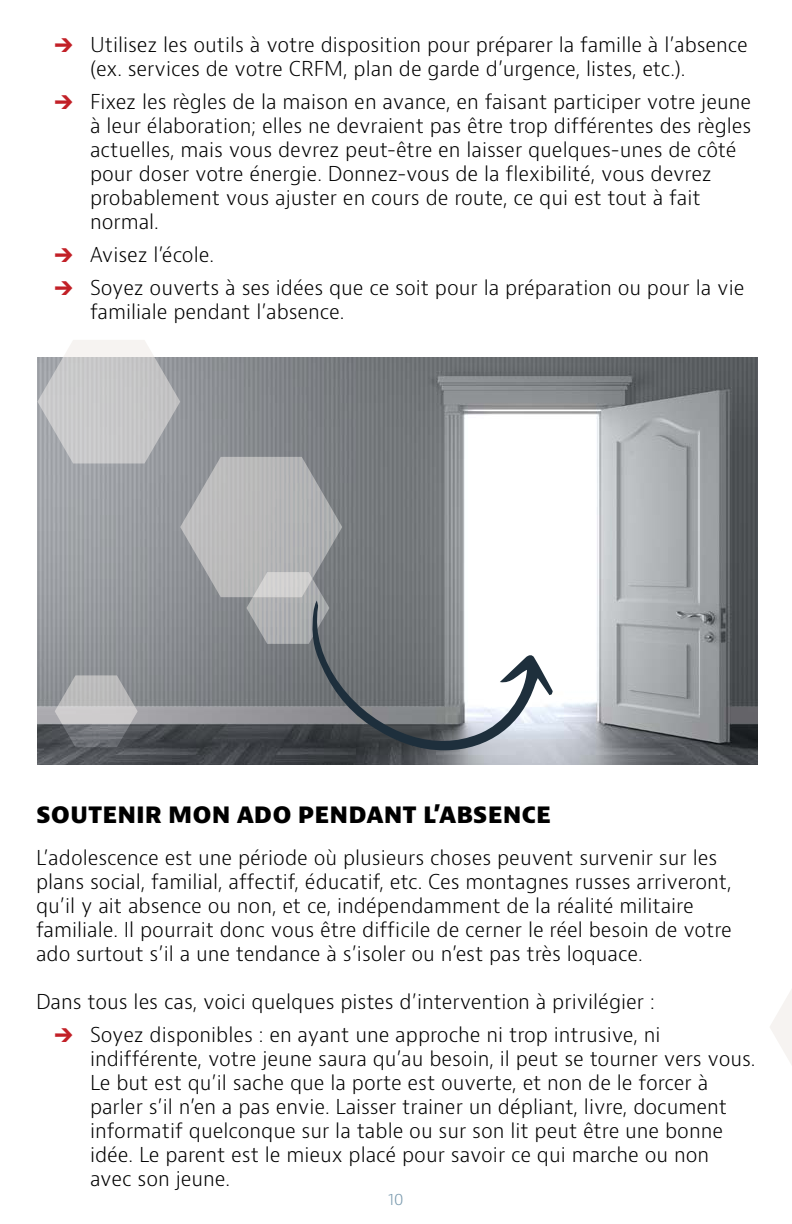
<style>
.page{position:relative;width:792px;height:1224px;background:#fff}
.page>*{position:absolute;margin:0;border:0;box-sizing:border-box;transform-origin:0 0}
.t1{font:800 24px "Bernino Sans";color:#000}
.t2{font:300 20px/24px "Bernino Sans";color:#000}
.t3{font:300 16px "Bernino Sans";color:#7b9baf}
.s1{font-weight:800;color:#c22027}
</style>
<div class="page">
<img style="left:37px;top:357px;width:720px;height:408px">
<svg style="left:770px;top:989px;width:22px;height:76px"></svg>
<svg style="left:37px;top:340px;width:516px;height:411px"></svg>
<p class="t2" style="left:90px;top:33px;width:659px;text-indent:-36px"><span class="s1">→</span> Utilisez les outils à votre disposition pour préparer la famille à l’absence (ex. services de votre CRFM, plan de garde d’urgence, listes, etc.).</p>
<p class="t2" style="left:90px;top:90px;width:663px;text-indent:-36px"><span class="s1">→</span> Fixez les règles de la maison en avance, en faisant participer votre jeune à leur élaboration; elles ne devraient pas être trop différentes des règles actuelles, mais vous devrez peut-être en laisser quelques-unes de côté pour doser votre énergie. Donnez-vous de la flexibilité, vous devrez probablement vous ajuster en cours de route, ce qui est tout à fait normal.</p>
<p class="t2" style="left:54px;top:243px;width:161px"><span class="s1">→</span> Avisez l’école.</p>
<p class="t2" style="left:90px;top:276px;width:656px;text-indent:-36px"><span class="s1">→</span> Soyez ouverts à ses idées que ce soit pour la préparation ou pour la vie familiale pendant l’absence.</p>
<p class="t1" style="left:36px;top:798px;width:517px">SOUTENIR MON ADO PENDANT L’ABSENCE</p>
<p class="t2" style="left:36px;top:846px;width:697px">L’adolescence est une période où plusieurs choses peuvent survenir sur les plans social, familial, affectif, éducatif, etc. Ces montagnes russes arriveront, qu’il y ait absence ou non, et ce, indépendamment de la réalité militaire familiale. Il pourrait donc vous être difficile de cerner le réel besoin de votre ado surtout s’il a une tendance à s’isoler ou n’est pas très loquace.</p>
<p class="t2" style="left:36px;top:990px;width:620px">Dans tous les cas, voici quelques pistes d’intervention à privilégier :</p>
<p class="t2" style="left:90px;top:1023px;width:667px;text-indent:-36px"><span class="s1">→</span> Soyez disponibles : en ayant une approche ni trop intrusive, ni indifférente, votre jeune saura qu’au besoin, il peut se tourner vers vous.<br>Le but est qu’il sache que la porte est ouverte, et non de le forcer à parler s’il n’en a pas envie. Laisser trainer un dépliant, livre, document informatif quelconque sur la table ou sur son lit peut être une bonne idée. Le parent est le mieux placé pour savoir ce qui marche ou non avec son jeune.</p>
<p class="t3" style="left:388px;top:1189px;width:17px">10</p>
</div>
